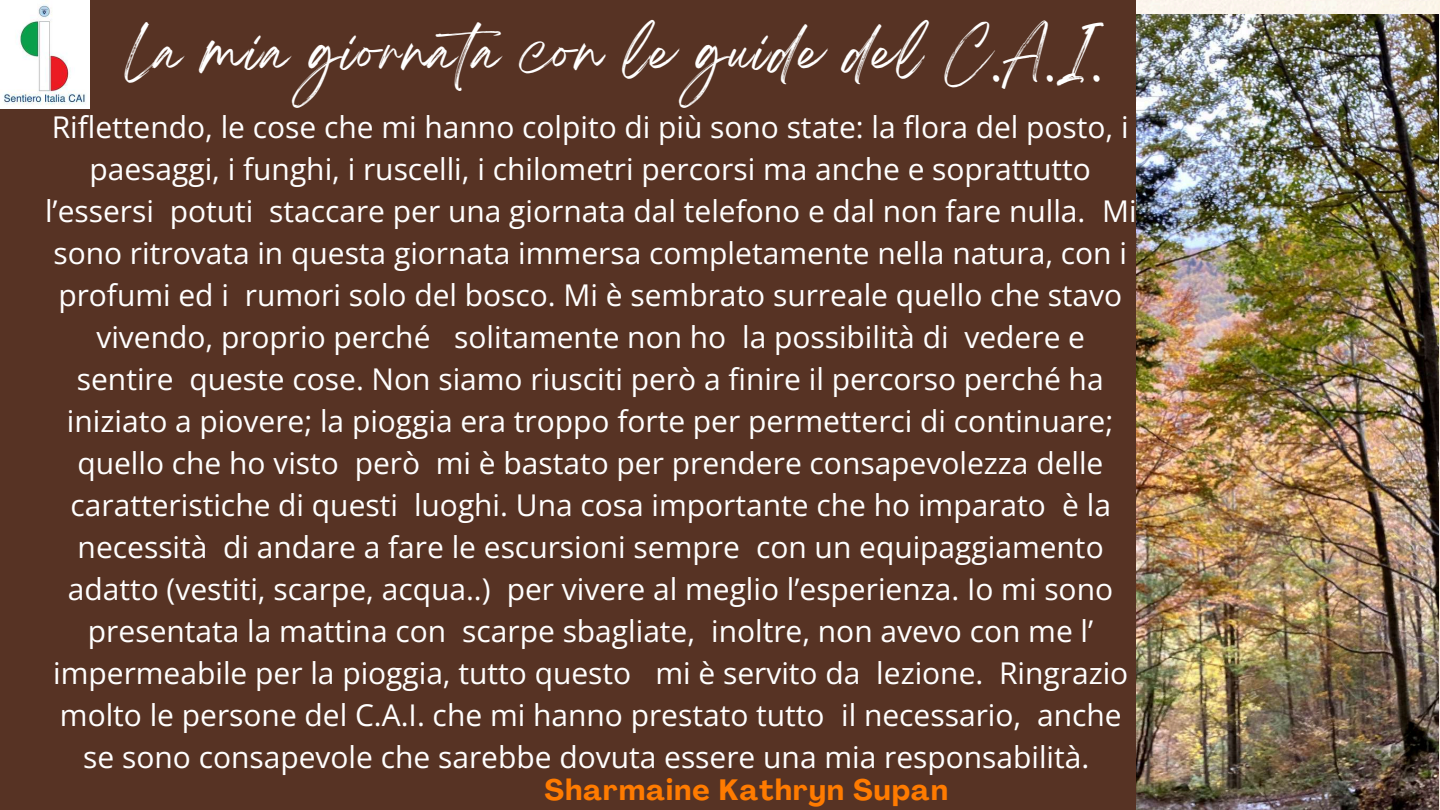
<style>
.page{position:relative;width:1440px;height:810px;background:#573324}
.page>*{position:absolute;margin:0;border:0;box-sizing:border-box;transform-origin:0 0}
.t1{font:46.4px "Breathing";letter-spacing:.045em;color:#fff}
.t2{font:30px/42px "Open Sans";color:#fff;text-align:center}
.t3{font:700 29px "Agrandir";letter-spacing:.045em;color:#ff7b00}
</style>
<div class="page">
<img style="left:1137px;top:0;width:303px;height:810px">
<img style="left:1137px;top:14px;width:301px;height:796px">
<img style="left:0;top:0;width:90px;height:109px">
<h1 class="t1" style="left:125px;top:37px;width:978px">La mia giornata con le guide del C.A.I.</h1>
<p class="t2" style="left:45px;top:106px;width:1093px">Riflettendo, le cose che mi hanno colpito di più sono state: la flora del posto, i paesaggi, i funghi, i ruscelli, i chilometri percorsi ma anche e soprattutto l’essersi potuti staccare per una giornata dal telefono e dal non fare nulla. Mi sono ritrovata in questa giornata immersa completamente nella natura, con i profumi ed i rumori solo del bosco. Mi è sembrato surreale quello che stavo vivendo, proprio perché solitamente non ho la possibilità di vedere e sentire queste cose. Non siamo riusciti però a finire il percorso perché ha iniziato a piovere; la pioggia era troppo forte per permetterci di continuare; quello che ho visto però mi è bastato per prendere consapevolezza delle caratteristiche di questi luoghi. Una cosa importante che ho imparato è la necessità di andare a fare le escursioni sempre con un equipaggiamento adatto (vestiti, scarpe, acqua..) per vivere al meglio l’esperienza. Io mi sono presentata la mattina con scarpe sbagliate, inoltre, non avevo con me l’ impermeabile per la pioggia, tutto questo mi è servito da lezione. Ringrazio molto le persone del C.A.I. che mi hanno prestato tutto il necessario, anche se sono consapevole che sarebbe dovuta essere una mia responsabilità.</p>
<p class="t3" style="left:545px;top:778px;width:405px">Sharmaine Kathryn Supan</p>
</div>
